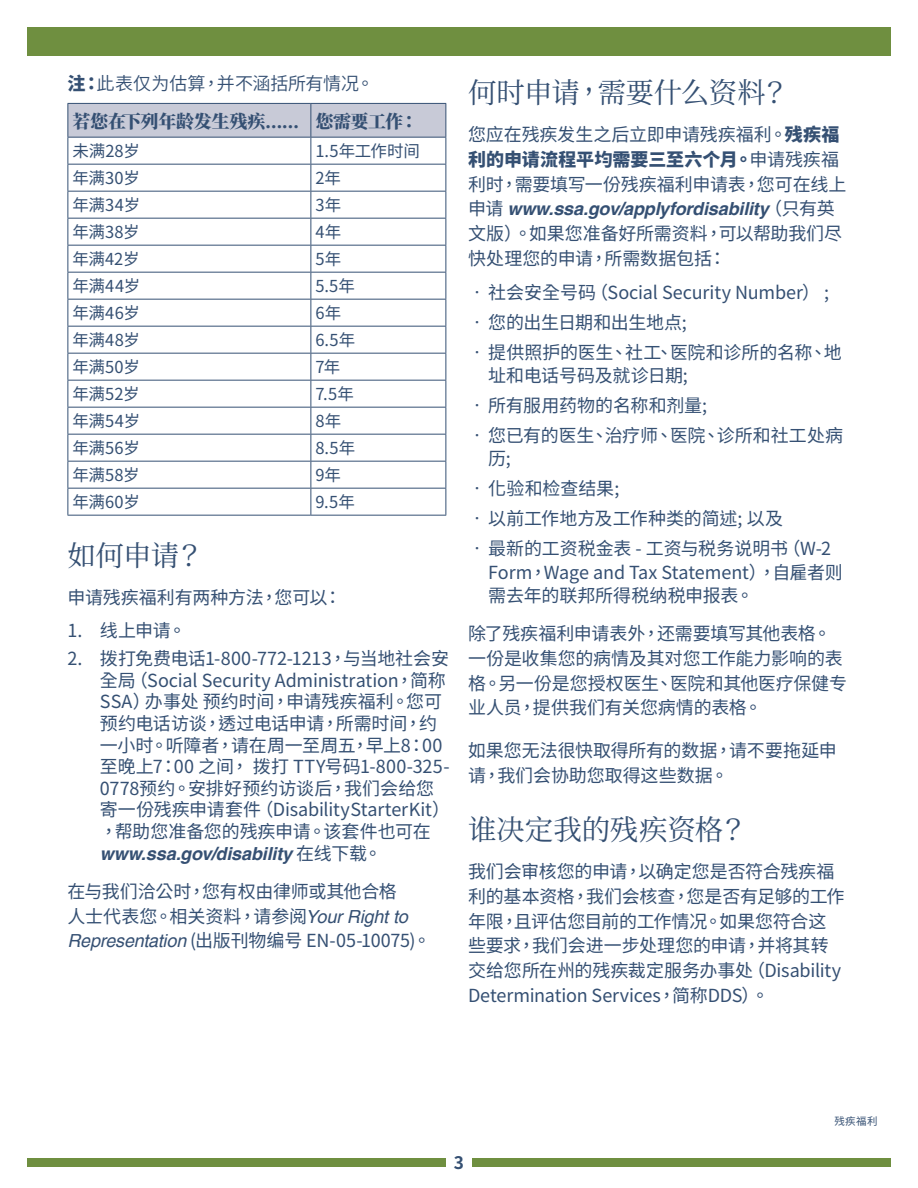
<style>
.page{position:relative;width:918px;height:1188px;background:#fff}
.page>*{position:absolute;margin:0;border:0;box-sizing:border-box;transform-origin:0 0}
.t1{font:28.5px "Noto Serif CJ Ktc";letter-spacing:-.015em;color:#355073}
.t2{font:18px/24.8px "Noto Sans CJ Ktc";letter-spacing:-.01em;color:#355073}
.t3{font:900 18px "Noto Serif CJ Ktc";letter-spacing:-.015em;color:#355073}
.t4{font:600 18px "Noto Sans CJ Ktc";letter-spacing:-.005em;color:#355073}
.t5{font:700 17.25px "Noto Sans CJ Ktc";color:#355073}
.t6{font:16.5px "Noto Sans CJ Ktc";letter-spacing:.005em;color:#355073}
.t7{font:10.5px "Noto Sans CJ Ktc";color:#355073}
.s1{font-weight:900}
.s2{font-family:"Helvetica";font-weight:700;font-style:italic}
.s3{font-family:"Helvetica";font-style:italic}
</style>
<div class="page">
<div style="left:27px;top:1159px;width:419px;height:8px;background:#6f8f40"></div>
<div style="left:472px;top:1159px;width:419px;height:8px;background:#6f8f40"></div>
<div style="left:27px;top:27px;width:864px;height:28px;background:#6f8f40"></div>
<svg style="left:68px;top:103px;width:379px;height:412px"></svg>
<hr style="left:68px;top:515px;width:243px;height:1px;background:#355073">
<hr style="left:311px;top:515px;width:135px;height:1px;background:#355073">
<p class="t4" style="left:68px;top:74px;width:308px"><span class="s1">注：</span>此表仅为估算，并不涵括所有情况。</p>
<p class="t3" style="left:72px;top:111px;width:228px">若您在下列年龄发生残疾......</p>
<p class="t3" style="left:315px;top:111px;width:104px">您需要工作：</p>
<p class="t6" style="left:72px;top:142px;width:69px">未满28岁</p>
<p class="t6" style="left:315px;top:142px;width:106px">1.5年工作时间</p>
<p class="t6" style="left:72px;top:169px;width:69px">年满30岁</p>
<p class="t6" style="left:315px;top:169px;width:27px">2年</p>
<p class="t6" style="left:72px;top:196px;width:69px">年满34岁</p>
<p class="t6" style="left:315px;top:196px;width:27px">3年</p>
<p class="t6" style="left:72px;top:223px;width:69px">年满38岁</p>
<p class="t6" style="left:315px;top:223px;width:27px">4年</p>
<p class="t6" style="left:72px;top:250px;width:69px">年满42岁</p>
<p class="t6" style="left:315px;top:250px;width:27px">5年</p>
<p class="t6" style="left:72px;top:277px;width:70px">年满44岁</p>
<p class="t6" style="left:315px;top:277px;width:41px">5.5年</p>
<p class="t6" style="left:72px;top:304px;width:69px">年满46岁</p>
<p class="t6" style="left:315px;top:304px;width:27px">6年</p>
<p class="t6" style="left:72px;top:331px;width:69px">年满48岁</p>
<p class="t6" style="left:315px;top:331px;width:41px">6.5年</p>
<p class="t6" style="left:72px;top:358px;width:69px">年满50岁</p>
<p class="t6" style="left:315px;top:358px;width:26px">7年</p>
<p class="t6" style="left:72px;top:385px;width:69px">年满52岁</p>
<p class="t6" style="left:315px;top:385px;width:40px">7.5年</p>
<p class="t6" style="left:72px;top:412px;width:69px">年满54岁</p>
<p class="t6" style="left:315px;top:412px;width:27px">8年</p>
<p class="t6" style="left:72px;top:439px;width:69px">年满56岁</p>
<p class="t6" style="left:315px;top:439px;width:41px">8.5年</p>
<p class="t6" style="left:72px;top:466px;width:69px">年满58岁</p>
<p class="t6" style="left:315px;top:466px;width:27px">9年</p>
<p class="t6" style="left:72px;top:493px;width:69px">年满60岁</p>
<p class="t6" style="left:315px;top:493px;width:41px">9.5年</p>
<h1 class="t1" style="left:68px;top:540px;width:138px">如何申请？</h1>
<p class="t2" style="left:68px;top:586px;width:276px">申请残疾福利有两种方法，您可以：</p>
<p class="t2" style="left:68px;top:618px;width:120px">1. 线上申请。</p>
<p class="t2" style="left:100px;top:648px;width:352px;line-height:21.6px;text-indent:-32px">2. 拨打免费电话1-800-772-1213，与当地社会安全局（Social Security Administration，简称<br>SSA）办事处 预约时间，申请残疾福利。您可预约电话访谈，透过电话申请，所需时间，约一小时。听障者，请在周一至周五，早上8：00至晚上7：00 之间， 拨打 TTY号码1-800-325-<br>0778预约。安排好预约访谈后，我们会给您寄一份残疾申请套件（Disability Starter Kit），帮助您准备您的残疾申请。该套件也可在<span class="s2">www.ssa.gov/disability</span> 在线下载。</p>
<p class="t2" style="left:68px;top:879px;width:365px">在与我们洽公时，您有权由律师或其他合格<br>人士代表您。相关资料，请参阅<span class="s3">Your Right to<br>Representation</span> (出版刊物编号 EN-05-10075)。</p>
<h1 class="t1" style="left:468px;top:76px;width:323px">何时申请，需要什么资料？</h1>
<p class="t2" style="left:468px;top:123px;width:380px">您应在残疾发生之后立即申请残疾福利。<span class="s1">残疾福利的申请流程平均需要三至六个月。</span>申请残疾福利时，需要填写一份残疾福利申请表，您可在线上申请 <span class="s2">www.ssa.gov/applyfordisability</span>（只有英文版）。如果您准备好所需资料，可以帮助我们尽快处理您的申请，所需数据包括：</p>
<p class="t2" style="left:468px;top:280px;width:363px">• 社会安全号码（Social Security Number） ;</p>
<p class="t2" style="left:468px;top:310px;width:220px">• 您的出生日期和出生地点;</p>
<p class="t2" style="left:488px;top:341px;width:355px;line-height:23.2px;text-indent:-20px">• 提供照护的医生、社工、医院和诊所的名称、地址和电话号码及就诊日期;</p>
<p class="t2" style="left:468px;top:394px;width:241px">• 所有服用药物的名称和剂量;</p>
<p class="t2" style="left:488px;top:424px;width:356px;line-height:23.2px;text-indent:-20px">• 您已有的医生、治疗师、医院、诊所和社工处病历;</p>
<p class="t2" style="left:468px;top:477px;width:153px">• 化验和检查结果;</p>
<p class="t2" style="left:468px;top:507px;width:317px">• 以前工作地方及工作种类的简述; 以及</p>
<p class="t2" style="left:488px;top:538px;width:356px;line-height:23.2px;text-indent:-20px">• 最新的工资税金表 - 工资与税务说明书（W-2<br>Form，Wage and Tax Statement），自雇者则需去年的联邦所得税纳税申报表。</p>
<p class="t2" style="left:468px;top:622px;width:381px">除了残疾福利申请表外，还需要填写其他表格。一份是收集您的病情及其对您工作能力影响的表格。另一份是您授权医生、医院和其他医疗保健专业人员，提供我们有关您病情的表格。</p>
<p class="t2" style="left:468px;top:738px;width:370px">如果您无法很快取得所有的数据，请不要拖延申请，我们会协助您取得这些数据。</p>
<h1 class="t1" style="left:468px;top:813px;width:281px">谁决定我的残疾资格？</h1>
<p class="t2" style="left:468px;top:860px;width:378px">我们会审核您的申请，以确定您是否符合残疾福利的基本资格，我们会核查，您是否有足够的工作年限，且评估您目前的工作情况。如果您符合这些要求，我们会进一步处理您的申请，并将其转交给您所在州的残疾裁定服务办事处（Disability<br>Determination Services，简称DDS）。</p>
<p class="t7" style="left:834px;top:1115px;width:45px">残疾福利</p>
<p class="t5" style="left:454px;top:1153px;width:12px">3</p>
</div>
